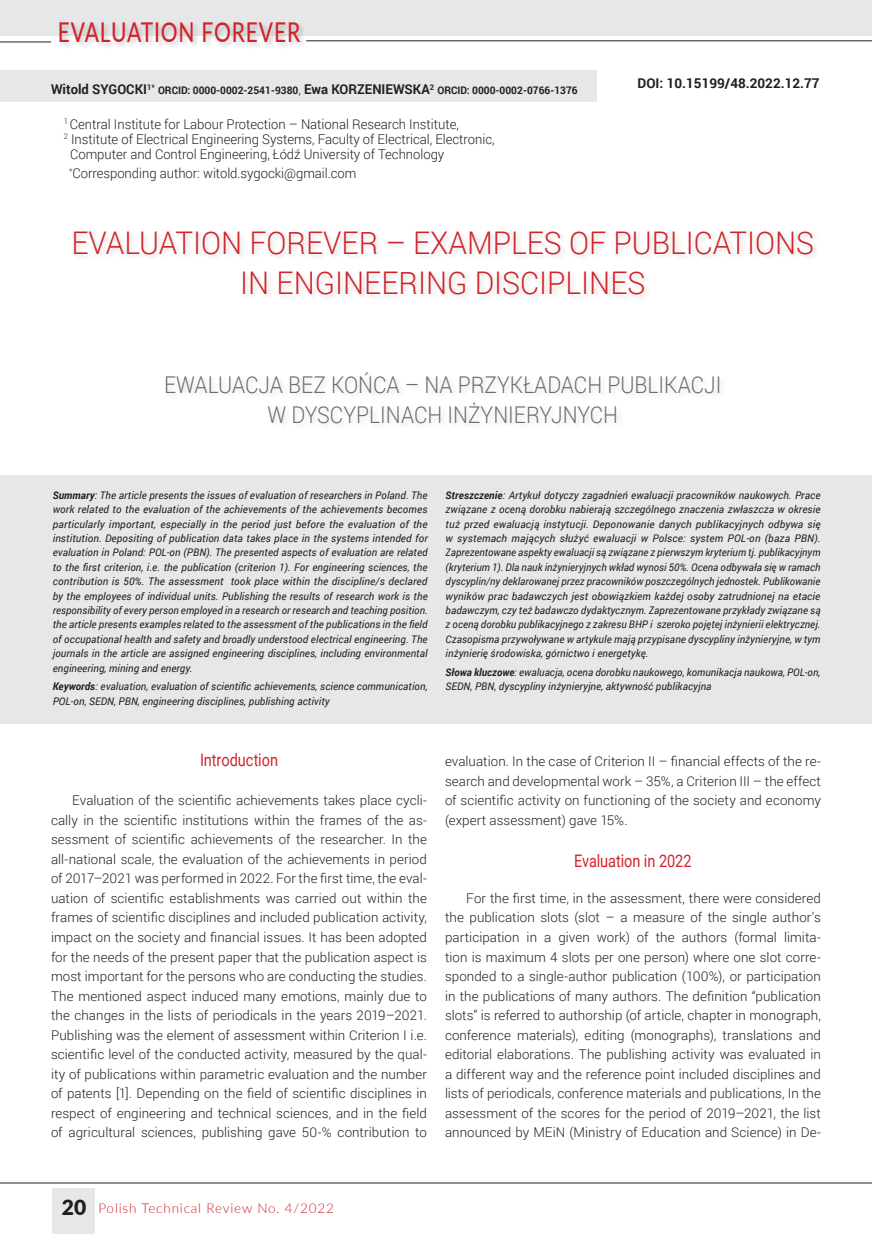
<style>
.page{position:relative;width:872px;height:1234px;background:#fff}
.page>*{position:absolute;margin:0;border:0;box-sizing:border-box;transform-origin:0 0}
.TYT_NOWY{font:300 31.2px/40.5px "Roboto";color:#d1232a;text-align:center;scale:.95 1}
.t1{font:500 27.3px "Lato";letter-spacing:.04em;color:#d1232a;scale:.77 1}
.TYT_angielski{font:300 23.1px/30px "Roboto";color:#6c6d70;text-align:center;scale:.91 1}
.SRODTYTOL{font:17.25px "Roboto";letter-spacing:-.005em;color:#d1232a;scale:.84 1}
.Autor_teksttttt{font:300 13.5px "Roboto";letter-spacing:-.005em;color:#231f20}
.t2{font:300 13.5px "Lato";letter-spacing:.06em;color:#d1232a}
.DOI{font:700 13.5px "Roboto";color:#231f20}
.Tekst_podstawowy_21{font:300 13.35px/19.5px "Roboto";letter-spacing:.005em;color:#231f20;text-align:justify}
.STRESZCZENIA{font:italic 10.5px/14.4px "Roboto";letter-spacing:.01em;color:#231f20;text-align:justify}
.STRESZCZENIA-2{font:italic 10.5px/14.4px "Roboto";letter-spacing:.01em;color:#231f20;scale:.96 1}
.AUTOR{font:700 10.5px "Roboto";color:#231f20}
.s1{font-size:13.5px}
.s2{font-weight:300;font-size:13.5px}
.s3{font-weight:700}
.s4{font-weight:900;font-size:21px;color:#231f20}
</style>
<div class="page">
<div style="left:52px;top:1187px;width:42px;height:46px;background:#e6e7e9"></div>
<hr style="left:0;top:1182px;width:872px;height:1px;background:#231f20">
<div style="left:0;top:0;width:872px;height:36px;background:#e6e7e9"></div>
<div style="left:58px;top:21px;width:249px;height:28px;background:#231f20;opacity:.22"></div>
<hr style="left:0;top:42px;width:51px;height:1px;background:#231f20">
<hr style="left:306px;top:40px;width:566px;height:1px;background:#231f20">
<div style="left:0;top:70px;width:596px;height:31px;background:#e6e7e9"></div>
<div style="left:0;top:475px;width:871px;height:248px;background:#e6e7e9"></div>
<h2 class="t1" style="left:58px;top:12px;width:316px">EVALUATION FOREVER</h2>
<p class="AUTOR" style="left:51px;top:83px;width:528px"><span class="s1">Witold SYGOCKI</span><sup>1*</sup> ORCID: 0000-0002-2541-9380<span class="s2">,</span> <span class="s1">Ewa KORZENIEWSKA</span><sup>2</sup> ORCID: 0000-0002-0766-1376</p>
<p class="Autor_teksttttt" style="left:64px;top:115px;width:396px"><sup>1</sup> Central Institute for Labour Protection – National Research Institute,</p>
<p class="Autor_teksttttt" style="left:64px;top:130px;width:432px"><sup>2</sup> Institute of Electrical Engineering Systems, Faculty of Electrical, Electronic,</p>
<p class="Autor_teksttttt" style="left:70px;top:145px;width:376px">Computer and Control Engineering, Łódź University of Technology</p>
<p class="Autor_teksttttt" style="left:69px;top:164px;width:289px"><sup>*</sup>Corresponding author: witold.sygocki@gmail.com</p>
<p class="DOI" style="left:637px;top:74px;width:184px">DOI: 10.15199/48.2022.12.77</p>
<p class="TYT_NOWY" style="left:71px;top:221px;width:783px">EVALUATION FOREVER – EXAMPLES OF PUBLICATIONS<br>IN ENGINEERING DISCIPLINES</p>
<p class="TYT_angielski" style="left:164px;top:368px;width:614px">EWALUACJA BEZ KOŃCA – NA PRZYKŁADACH PUBLIKACJI<br>W DYSCYPLINACH INŻYNIERYJNYCH</p>
<p class="STRESZCZENIA" style="left:53px;top:487px;width:376px"><span class="s3">Summary</span>: The article presents the issues of evaluation of researchers in Poland. The work related to the evaluation of the achievements of the achievements becomes particularly important, especially in the period just before the evaluation of the institution. Depositing of publication data takes place in the systems intended for evaluation in Poland: POL-on (PBN). The presented aspects of evaluation are related to the first criterion, i.e. the publication (criterion 1). For engineering sciences, the contribution is 50%. The assessment took place within the discipline/s declared by the employees of individual units. Publishing the results of research work is the responsibility of every person employed in a research or research and teaching position. the article presents examples related to the assessment of the publications in the field of occupational health and safety and broadly understood electrical engineering. The journals in the article are assigned engineering disciplines, including environmental engineering, mining and energy.</p>
<p class="STRESZCZENIA" style="left:53px;top:679px;width:376px"><span class="s3">Keywords</span>: evaluation, evaluation of scientific achievements, science communication,<br>POL-on, SEDN, PBN, engineering disciplines, publishing activity</p>
<p class="STRESZCZENIA" style="left:445px;top:487px;width:376px"><span class="s3">Streszczenie</span>: Artykuł dotyczy zagadnień ewaluacji pracowników naukowych. Prace związane z oceną dorobku nabierają szczególnego znaczenia zwłaszcza w okresie tuż przed ewaluacją instytucji. Deponowanie danych publikacyjnych odbywa się w systemach mających służyć ewaluacji w Polsce: system POL-on (baza PBN).<br>Zaprezentowane aspekty ewaluacji są związane z pierwszym kryterium tj. publikacyjnym (kryterium 1). Dla nauk inżynieryjnych wkład wynosi 50%. Ocena odbywała się w ramach dyscyplin/ny deklarowanej przez pracowników poszczególnych jednostek. Publikowanie wyników prac badawczych jest obowiązkiem każdej osoby zatrudnionej na etacie badawczym, czy też badawczo dydaktycznym. Zaprezentowane przykłady związane są z oceną dorobku publikacyjnego z zakresu BHP i szeroko pojętej inżynierii elektrycznej.<br>Czasopisma przywoływane w artykule mają przypisane dyscypliny inżynieryjne, w tym inżynierię środowiska, górnictwo i energetykę.</p>
<p class="STRESZCZENIA-2" style="left:445px;top:664px;width:392px"><span class="s3">Słowa kluczowe</span>: ewaluacja, ocena dorobku naukowego, komunikacja naukowa, POL-on,<br>SEDN, PBN, dyscypliny inżynieryjne, aktywność publikacyjna</p>
<p class="SRODTYTOL" style="left:200px;top:748px;width:94px">Introduction</p>
<p class="Tekst_podstawowy_21" style="left:51px;top:790px;width:377px;text-indent:21px">Evaluation of the scientific achievements takes place cycli&shy;cally in the scientific institutions within the frames of the as&shy;sessment of scientific achievements of the researcher. In the all-national scale, the evaluation of the achievements in period of 2017–2021 was performed in 2022. For the first time, the eval&shy;uation of scientific establishments was carried out within the frames of scientific disciplines and included publication activity, impact on the society and financial issues. It has been adopted for the needs of the present paper that the publication aspect is most important for the persons who are conducting the studies.<br>The mentioned aspect induced many emotions, mainly due to the changes in the lists of periodicals in the years 2019–2021.<br>Publishing was the element of assessment within Criterion I i.e. scientific level of the conducted activity, measured by the qual&shy;ity of publications within parametric evaluation and the number of patents [1]. Depending on the field of scientific disciplines in respect of engineering and technical sciences, and in the field of agricultural sciences, publishing gave 50-% contribution to</p>
<p class="Tekst_podstawowy_21" style="left:445px;top:751px;width:377px">evaluation. In the case of Criterion II – financial effects of the re&shy;search and developmental work – 35%, a Criterion III – the effect of scientific activity on functioning of the society and economy (expert assessment) gave 15%.</p>
<p class="SRODTYTOL" style="left:574px;top:848px;width:141px">Evaluation in 2022</p>
<p class="Tekst_podstawowy_21" style="left:445px;top:887px;width:377px;text-indent:21px">For the first time, in the assessment, there were considered the publication slots (slot – a measure of the single author’s participation in a given work) of the authors (formal limita&shy;tion is maximum 4 slots per one person) where one slot corre&shy;sponded to a single-author publication (100%), or participation in the publications of many authors. The definition “publication slots” is referred to authorship (of article, chapter in monograph, conference materials), editing (monographs), translations and editorial elaborations. The publishing activity was evaluated in a different way and the reference point included disciplines and lists of periodicals, conference materials and publications, In the assessment of the scores for the period of 2019–2021, the list announced by MEiN (Ministry of Education and Science) in De-</p>
<p class="t2" style="left:62px;top:1197px;width:274px"><span class="s4">20</span> Polish Technical Review No. 4/2022</p>
</div>
